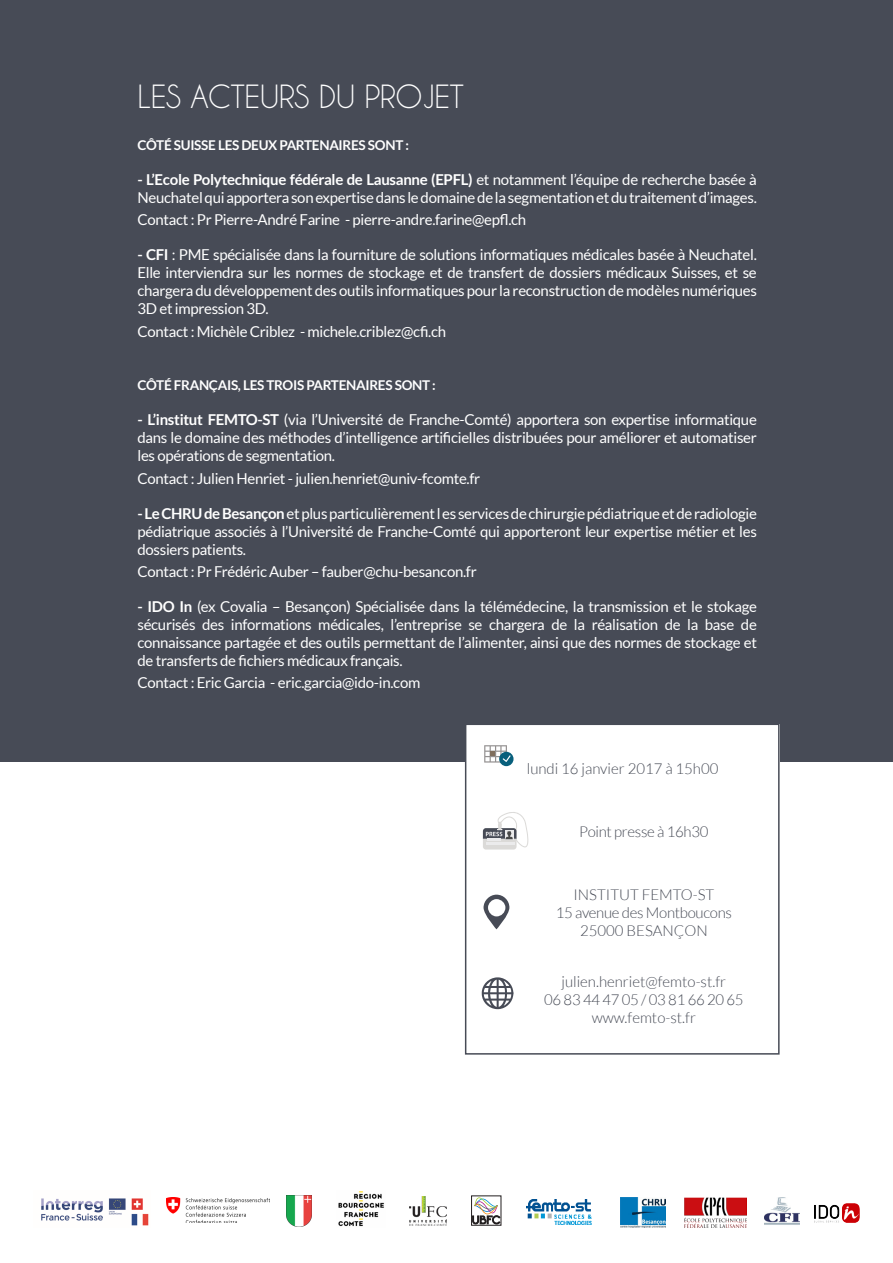
<style>
.page{position:relative;width:893px;height:1263px;background:#fff}
.page>*{position:absolute;margin:0;border:0;box-sizing:border-box;transform-origin:0 0}
.t1{font:30px "Caviar Dreams";letter-spacing:-.02em;color:#fff}
.t2{font:15px/18px "Lato";letter-spacing:-.02em;color:#fff;text-align:justify}
.t3{font:300 15px/18px "Lato";color:#474b56;text-align:center}
.t4{font:300 15px/18px "Lato";letter-spacing:-.02em;color:#474b56;text-align:center}
.t5{font:700 13.5px "Lato";letter-spacing:-.02em;color:#fff}
.s1{font-weight:700}
</style>
<div class="page">
<div style="left:0;top:0;width:893px;height:761px;background:#474b56"></div>
<img style="left:167px;top:1198px;width:103px;height:25px">
<img style="left:41px;top:1198px;width:108px;height:28px">
<img style="left:286px;top:1196px;width:25px;height:30px">
<img style="left:765px;top:1197px;width:34px;height:28px">
<img style="left:620px;top:1197px;width:46px;height:30px">
<img style="left:684px;top:1197px;width:63px;height:30px">
<img style="left:814px;top:1203px;width:45px;height:19px">
<img style="left:526px;top:1200px;width:66px;height:25px">
<img style="left:409px;top:1196px;width:37px;height:29px">
<div style="left:471px;top:1196px;width:30px;height:29px;border:1px solid #231f20"></div>
<svg style="left:472px;top:1197px;width:28px;height:27px"></svg>
<img style="left:338px;top:1191px;width:46px;height:36px">
<div style="left:466px;top:724px;width:314px;height:88px;background:#fff"></div>
<svg style="left:484px;top:895px;width:25px;height:34px"></svg>
<svg style="left:484px;top:745px;width:28px;height:22px"></svg>
<svg style="left:482px;top:977px;width:31px;height:32px"></svg>
<svg style="left:483px;top:812px;width:45px;height:37px"></svg>
<div style="left:465px;top:723px;width:315px;height:331px;border:2px solid #474b56"></div>
<p class="t1" style="left:137px;top:79px;width:328px">LES ACTEURS DU PROJET</p>
<p class="t5" style="left:137px;top:138px;width:273px">CÔTÉ SUISSE LES DEUX PARTENAIRES SONT :</p>
<p class="t2" style="left:137px;top:171px;width:621px"><span class="s1">- L’Ecole Polytechnique fédérale de Lausanne (EPFL)</span> et notamment l’équipe de recherche basée à<br>Neuchatel qui apportera son expertise dans le domaine de la segmentation et du traitement d’images.</p>
<p class="t2" style="left:137px;top:211px;width:390px">Contact : Pr Pierre-André Farine - pierre-andre.farine@epfl.ch</p>
<p class="t2" style="left:137px;top:246px;width:621px"><span class="s1">- CFI</span> : PME spécialisée dans la fourniture de solutions informatiques médicales basée à Neuchatel.<br>Elle interviendra sur les normes de stockage et de transfert de dossiers médicaux Suisses, et se chargera du développement des outils informatiques pour la reconstruction de modèles numériques 3D et impression 3D.</p>
<p class="t2" style="left:137px;top:322px;width:310px">Contact : Michèle Criblez - michele.criblez@cfi.ch</p>
<p class="t5" style="left:137px;top:378px;width:300px">CÔTÉ FRANÇAIS, LES TROIS PARTENAIRES SONT :</p>
<p class="t2" style="left:137px;top:411px;width:621px"><span class="s1">- L’institut FEMTO-ST</span> (via l’Université de Franche-Comté) apportera son expertise informatique dans le domaine des méthodes d’intelligence artificielles distribuées pour améliorer et automatiser les opérations de segmentation.</p>
<p class="t2" style="left:137px;top:469px;width:344px">Contact : Julien Henriet - julien.henriet@univ-fcomte.fr</p>
<p class="t2" style="left:137px;top:504px;width:621px"><span class="s1">- Le CHRU de Besançon</span> et plus particulièrement l es services de chirurgie pédiatrique et de radiologie pédiatrique associés à l’Université de Franche-Comté qui apporteront leur expertise métier et les dossiers patients.</p>
<p class="t2" style="left:137px;top:562px;width:341px">Contact : Pr Frédéric Auber – fauber@chu-besancon.fr</p>
<p class="t2" style="left:137px;top:597px;width:621px"><span class="s1">- IDO In</span> (ex Covalia – Besançon) Spécialisée dans la télémédecine, la transmission et le stokage sécurisés des informations médicales, l’entreprise se chargera de la réalisation de la base de connaissance partagée et des outils permettant de l’alimenter, ainsi que des normes de stockage et de transferts de fichiers médicaux français.</p>
<p class="t2" style="left:137px;top:674px;width:284px">Contact : Eric Garcia - eric.garcia@ido-in.com</p>
<p class="t3" style="left:527px;top:760px;width:193px">lundi 16 janvier 2017 à 15h00</p>
<p class="t4" style="left:579px;top:822px;width:131px">Point presse à 16h30</p>
<p class="t4" style="left:556px;top:886px;width:178px">INSTITUT FEMTO-ST<br>15 avenue des Montboucons</p>
<p class="t3" style="left:580px;top:922px;width:129px">25000 BESANÇON</p>
<p class="t3" style="left:544px;top:973px;width:201px">julien.henriet@femto-st.fr<br>06 83 44 47 05 / 03 81 66 20 65</p>
<p class="t3" style="left:592px;top:1009px;width:106px">www.femto-st.fr</p>
</div>
